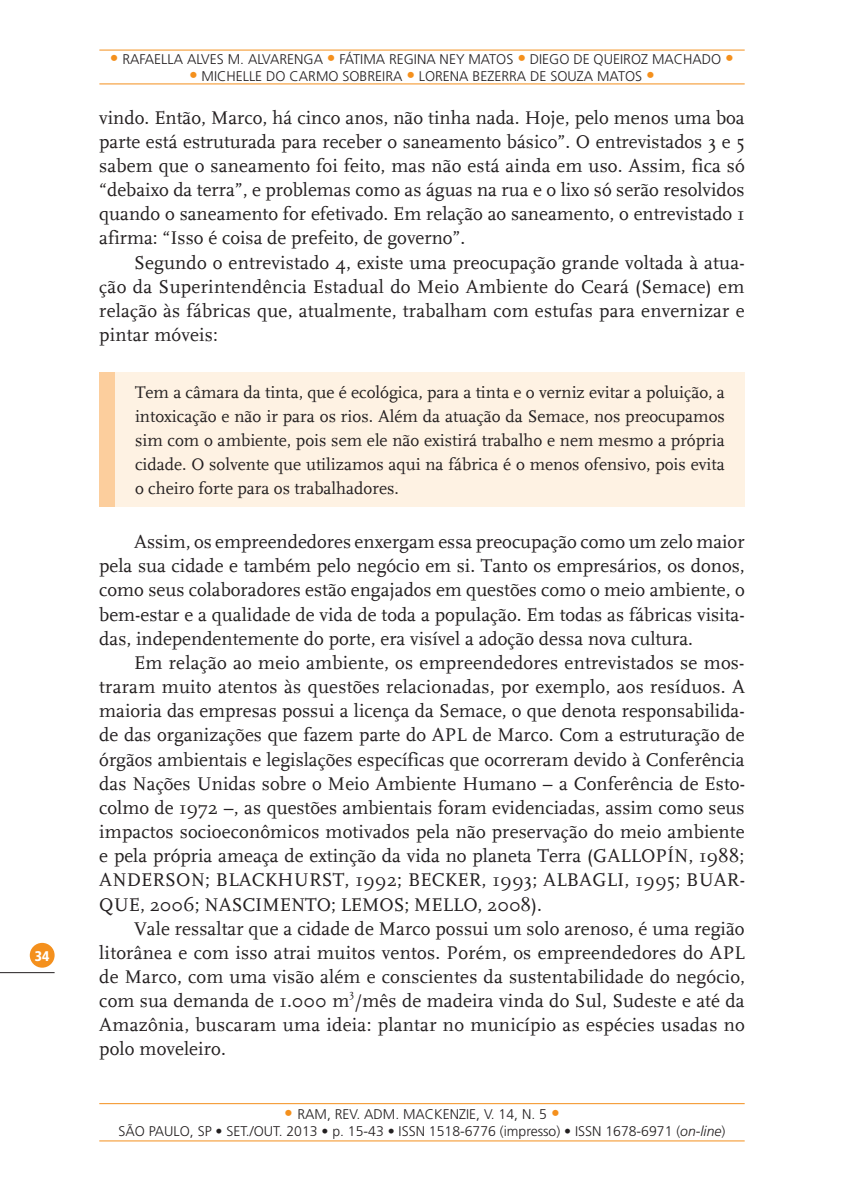
<style>
.page{position:relative;width:844px;height:1191px;background:#fff}
.page>*{position:absolute;margin:0;border:0;box-sizing:border-box;transform-origin:0 0}
.t1{font:19.25px/24.2px "FF Scala Definitiver";letter-spacing:.005em;color:#231f20;text-align:justify}
.t2{font:17.5px/24.2px "FF Scala Definitiver";color:#231f20;text-align:justify}
.t3{font:300 14px/16.8px "Frutiger LT Std";color:#231f20;text-align:center}
.t4{font:900 condensed 14px "Frutiger LT Std";color:#fff}
.t5{font:11.2px "FF Scala Definitiver";color:#231f20}
.s1{font-size:17.5px;color:#f4901d}
.s2{font-style:italic}
</style>
<div class="page">
<div style="left:30px;top:943px;width:25px;height:24px;background:#f4901d;border-radius:50%"></div>
<hr style="left:0;top:972px;width:55px;height:1px;background:#231f20">
<hr style="left:99px;top:1140px;width:645px;height:1px;background:#f4901d">
<hr style="left:99px;top:1103px;width:645px;height:1px;background:#f4901d">
<hr style="left:99px;top:83px;width:645px;height:1px;background:#f4901d">
<hr style="left:99px;top:50px;width:645px;height:1px;background:#f4901d">
<div style="left:99px;top:372px;width:16px;height:135px;background:#fcce9d"></div>
<div style="left:115px;top:372px;width:629px;height:135px;background:#fef2e3"></div>
<p class="t4" style="left:35px;top:947px;width:16px">34</p>
<p class="t3" style="left:110px;top:51px;width:625px"><span class="s1">•</span> RAFAELLA ALVES M. ALVARENGA <span class="s1">•</span> FÁTIMA REGINA NEY MATOS <span class="s1">•</span> DIEGO DE QUEIROZ MACHADO <span class="s1">•</span></p>
<p class="t3" style="left:189px;top:68px;width:467px"><span class="s1">•</span> MICHELLE DO CARMO SOBREIRA <span class="s1">•</span> LORENA BEZERRA DE SOUZA MATOS <span class="s1">•</span></p>
<p class="t1" style="left:99px;top:106px;width:647px">vindo. Então, Marco, há cinco anos, não tinha nada. Hoje, pelo menos uma boa parte está estruturada para receber o saneamento básico”. O entrevistados 3 e 5 sabem que o saneamento foi feito, mas não está ainda em uso. Assim, fica só “debaixo da terra”, e problemas como as águas na rua e o lixo só serão resolvidos quando o saneamento for efetivado. Em relação ao saneamento, o entrevistado 1 afirma: “Isso é coisa de prefeito, de governo”.</p>
<p class="t1" style="left:99px;top:251px;width:646px;text-indent:35px">Segundo o entrevistado 4, existe uma preocupação grande voltada à atua&shy;ção da Superintendência Estadual do Meio Ambiente do Ceará (Semace) em relação às fábricas que, atualmente, trabalham com estufas para envernizar e pintar móveis:</p>
<p class="t2" style="left:135px;top:380px;width:591px">Tem a câmara da tinta, que é ecológica, para a tinta e o verniz evitar a poluição, a intoxicação e não ir para os rios. Além da atuação da Semace, nos preocupamos sim com o ambiente, pois sem ele não existirá trabalho e nem mesmo a própria cidade. O solvente que utilizamos aqui na fábrica é o menos ofensivo, pois evita o cheiro forte para os trabalhadores.</p>
<p class="t1" style="left:99px;top:530px;width:646px;text-indent:35px">Assim, os empreendedores enxergam essa preocupação como um zelo maior pela sua cidade e também pelo negócio em si. Tanto os empresários, os donos, como seus colaboradores estão engajados em questões como o meio ambiente, o bem-estar e a qualidade de vida de toda a população. Em todas as fábricas visita&shy;das, independentemente do porte, era visível a adoção dessa nova cultura.</p>
<p class="t1" style="left:99px;top:651px;width:647px;text-indent:35px">Em relação ao meio ambiente, os empreendedores entrevistados se mos&shy;traram muito atentos às questões relacionadas, por exemplo, aos resíduos. A maioria das empresas possui a licença da Semace, o que denota responsabilida&shy;de das organizações que fazem parte do APL de Marco. Com a estruturação de órgãos ambientais e legislações específicas que ocorreram devido à Conferência das Nações Unidas sobre o Meio Ambiente Humano – a Conferência de Esto&shy;colmo de 1972 –, as questões ambientais foram evidenciadas, assim como seus impactos socioeconômicos motivados pela não preservação do meio ambiente e pela própria ameaça de extinção da vida no planeta Terra (GALLOPÍN, 1988; ANDERSON; BLACKHURST, 1992; BECKER, 1993; ALBAGLI, 1995; BUAR-QUE, 2006; NASCIMENTO; LEMOS; MELLO, 2008).</p>
<p class="t1" style="left:99px;top:916px;width:647px;text-indent:35px">Vale ressaltar que a cidade de Marco possui um solo arenoso, é uma região litorânea e com isso atrai muitos ventos. Porém, os empreendedores do APL de Marco, com uma visão além e conscientes da sustentabilidade do negócio, com sua demanda de 1.000 m /mês de madeira vinda do Sul, Sudeste e até da</p>
<p class="t5" style="left:349px;top:987px;width:6px">3</p>
<p class="t1" style="left:99px;top:1013px;width:647px">Amazônia, buscaram uma ideia: plantar no município as espécies usadas no polo moveleiro.</p>
<p class="t3" style="left:118px;top:1106px;width:608px"><span class="s1">•</span> RAM, REV. ADM. MACKENZIE, V. 14, N. 5 <span class="s1">•<br></span>SÃO PAULO, SP • SET./OUT. 2013 • p. 15-43 • ISSN 1518-6776 (impresso) • ISSN 1678-6971 (<span class="s2">on-line</span>)</p>
</div>
